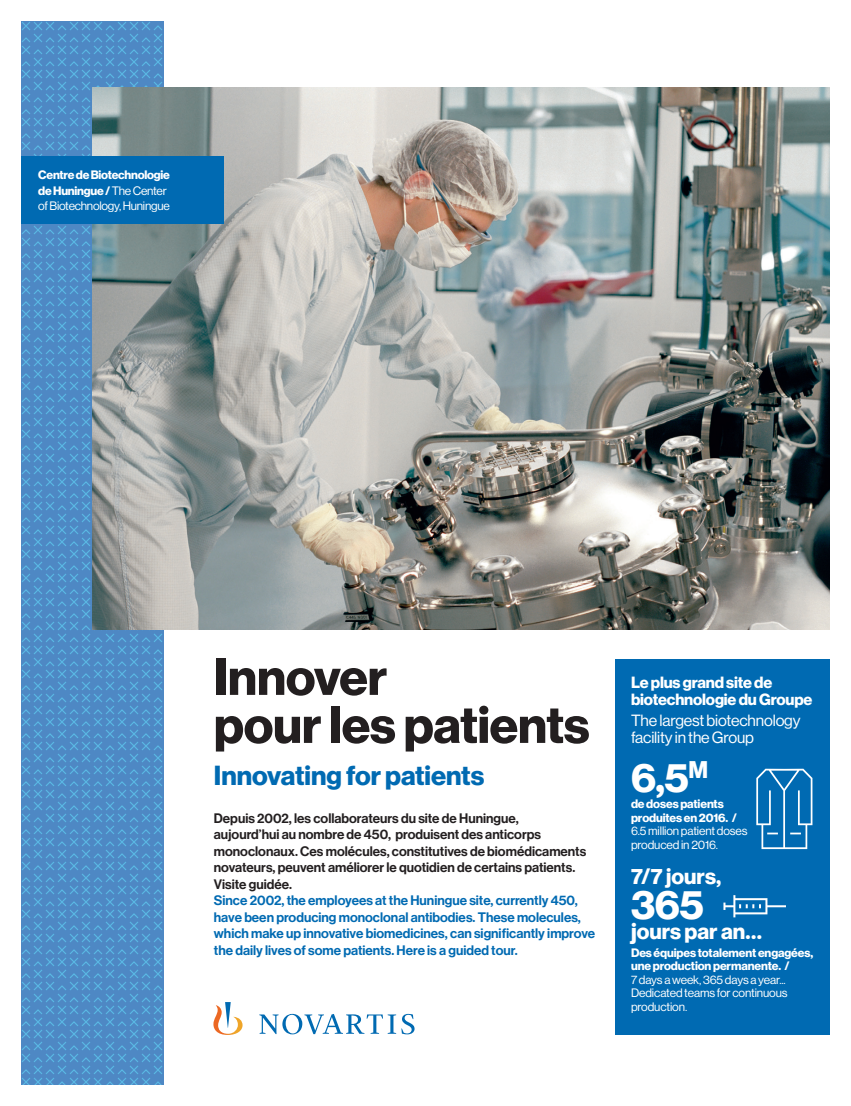
<style>
.page{position:relative;width:851px;height:1106px;background:#fff}
.page>*{position:absolute;margin:0;border:0;box-sizing:border-box;transform-origin:0 0}
.t1{font:700 51px/48px "Volta Modern Display 75";letter-spacing:-.005em;color:#231f20}
.t2{font:700 40.5px "Volta Modern Display 75";color:#fff}
.Subtitle_Novartis_BL{font:700 27px "Volta Modern Display 75";letter-spacing:-.005em;color:#006ab2}
.t3{font:700 21.9px "Volta Modern Display 75";color:#fff}
.t4{font:15.9px/16.8px "Volta Modern Display 55 Roman";letter-spacing:-.01em;color:#fff}
.t5{font:700 15.9px "Volta Modern Display 75";letter-spacing:-.01em;color:#fff}
.chapo{font:500 13.5px/16.5px "Volta Modern Display 65";color:#231f20}
.chapo-2{font:500 13.5px/16.5px "Volta Modern Display 65";color:#006ab2}
.t6{font:700 12px/13.5px "Volta Modern Display 75";letter-spacing:-.01em;color:#fff}
.t7{font:12px/13.5px "Volta Modern Display 55 Roman";letter-spacing:-.01em;color:#fff}
.s1{font-family:"Volta Modern Display 55 Roman";font-weight:400}
.s2{font-size:23.55px}
</style>
<div class="page">
<svg style="left:21px;top:21px;width:142px;height:1063px;fill:#4e88c4"></svg>
<svg style="left:213px;top:1002px;width:201px;height:32px"></svg>
<div style="left:614px;top:659px;width:215px;height:375px;background:#006ab2"></div>
<svg style="left:756px;top:768px;width:56px;height:81px"></svg>
<svg style="left:723px;top:895px;width:62px;height:22px"></svg>
<img style="left:92px;top:87px;width:737px;height:542px">
<div style="left:21px;top:156px;width:203px;height:67px;background:#006ab2"></div>
<p class="t6" style="left:38px;top:168px;width:133px">Centre de Biotechnologie</p>
<p class="t6" style="left:38px;top:184px;width:130px">de Huningue / <span class="s1">The Center</span></p>
<p class="t7" style="left:38px;top:199px;width:133px">of Biotechnology, Huningue</p>
<p class="t1" style="left:214px;top:653px;width:377px">Innover<br>pour les patients</p>
<p class="Subtitle_Novartis_BL" style="left:214px;top:759px;width:272px">Innovating for patients</p>
<p class="chapo" style="left:214px;top:810px;width:306px">Depuis 2002, les collaborateurs du site de Huningue,</p>
<p class="chapo" style="left:214px;top:826px;width:374px">aujourd’hui au nombre de 450, produisent des anticorps monoclonaux. Ces molécules, constitutives de biomédicaments novateurs, peuvent améliorer le quotidien de certains patients.<br>Visite guidée.</p>
<p class="chapo-2" style="left:214px;top:892px;width:383px">Since 2002, the employees at the Huningue site, currently 450, have been producing monoclonal antibodies. These molecules, which make up innovative biomedicines, can significantly improve the daily lives of some patients. Here is a guided tour.</p>
<p class="t5" style="left:631px;top:673px;width:143px">Le plus grand site de</p>
<p class="t5" style="left:631px;top:690px;width:183px">biotechnologie du Groupe</p>
<p class="t4" style="left:631px;top:712px;width:171px">The largest biotechnology facility in the Group</p>
<p class="t2" style="left:631px;top:753px;width:79px">6,5<sup>M</sup></p>
<p class="t6" style="left:631px;top:797px;width:94px">de doses patients</p>
<p class="t6" style="left:631px;top:810px;width:107px">produites en 2016. /</p>
<p class="t7" style="left:631px;top:824px;width:118px">6.5 million patient doses</p>
<p class="t7" style="left:631px;top:837px;width:88px">produced in 2016.</p>
<p class="t3" style="left:631px;top:863px;width:92px">7/7 jours,</p>
<p class="t2" style="left:631px;top:881px;width:74px">365</p>
<p class="t3" style="left:631px;top:918px;width:132px"><span class="s2">j</span>ours par an…</p>
<p class="t6" style="left:631px;top:946px;width:184px">Des équipes totalement engagées, une production permanente. /</p>
<p class="t7" style="left:631px;top:972px;width:156px">7 days a week, 365 days a year...</p>
<p class="t7" style="left:631px;top:986px;width:158px">Dedicated teams for continuous production.</p>
</div>
